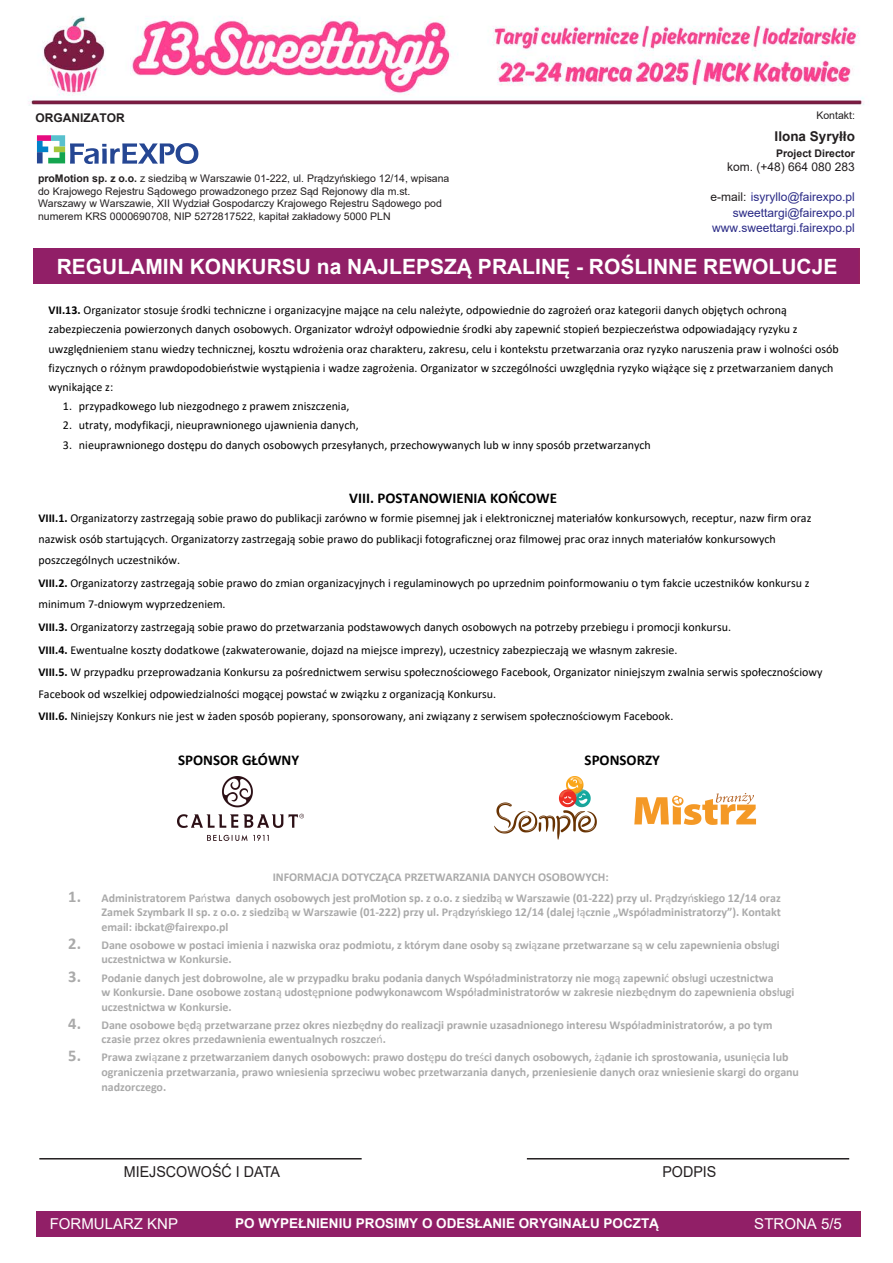
<style>
.page{position:relative;width:893px;height:1263px;background:#fff}
.page>*{position:absolute;margin:0;border:0;box-sizing:border-box;transform-origin:0 0}
.t1{font:700 21px "Arial";color:#fff}
.t2{font:700 15px "Calibri";color:#000}
.t3{font:15px "Arial";color:#231f20;scale:.95 1}
.t4{font:700 15px "Calibri";color:#000}
.t5{font:15px "Arial";color:#fff}
.t6{font:700 13.5px "Arial";color:#fff}
.t7{font:700 13.5px "Arial";color:#231f20}
.t8{font:12px/19.2px "Calibri";color:#000}
.t9{font:700 12px/14.5px "Calibri";letter-spacing:-.005em;color:#aaa}
.t10{font:12px/15.6px "Arial";color:#2a2a86;text-align:right}
.t11{font:12px "Arial";color:#231f20}
.t12{font:700 12px "Arial";color:#231f20}
.t13{font:10.5px/12.6px "Arial";color:#231f20}
.t14{font:700 10.5px "Arial";color:#231f20}
.s1{font-weight:700}
.s2{color:#231f20}
.s3{color:#2e3092}
.s4{font-style:inherit}
.s5{font-family:"Arial";font-size:21px;color:#fff}
.s6{font-size:16.5px}
.s7{font-weight:400}
</style>
<div class="page">
<div style="left:36px;top:1211px;width:825px;height:25px;background:#911f67"></div>
<div style="left:33px;top:249px;width:826px;height:35px;background:#911f67"></div>
<hr style="left:527px;top:1158px;width:322px;height:1px;background:#231f20">
<hr style="left:39px;top:1158px;width:323px;height:1px;background:#231f20">
<svg style="left:37px;top:135px;width:162px;height:29px"></svg>
<img style="left:29px;top:16px;width:836px;height:90px">
<img style="left:178px;top:777px;width:126px;height:63px">
<img style="left:495px;top:777px;width:102px;height:63px">
<img style="left:634px;top:793px;width:123px;height:32px">
<p class="t12" style="left:36px;top:109px;width:91px">ORGANIZATOR</p>
<p class="t13" style="left:38px;top:172px;width:413px"><span class="s1">proMotion sp. z o.o.</span> z siedzibą w Warszawie 01-222, ul. Prądzyńskiego 12/14, wpisana do Krajowego Rejestru Sądowego prowadzonego przez Sąd Rejonowy dla m.st.<br>Warszawy w Warszawie, XII Wydział Gospodarczy Krajowego Rejestru Sądowego pod numerem KRS 0000690708, NIP 5272817522, kapitał zakładowy 5000 PLN</p>
<p class="t13" style="left:816px;top:108px;width:40px">Kontakt:</p>
<p class="t7" style="left:775px;top:126px;width:82px">Ilona Syryłło</p>
<p class="t14" style="left:776px;top:146px;width:80px">Project Director</p>
<p class="t11" style="left:727px;top:159px;width:129px">kom. (+48) 664 080 283</p>
<p class="t10" style="left:710px;top:189px;width:146px"><span class="s2">e-mail:</span> <span class="s3">i</span>syryllo@fairexpo.pl sweettargi@fairexpo.pl www.sweettargi.fairexpo.pl</p>
<h1 class="t1" style="left:57px;top:252px;width:782px">REGULAMIN KONKURSU na NAJLEPSZĄ PRALINĘ - <span class="s4">ROŚLINNE REWOLUCJE</span></h1>
<p class="t8" style="left:49px;top:300px;width:791px"><span class="s1">VII.13.</span> Organizator stosuje środki techniczne i organizacyjne mające na celu należyte, odpowiednie do zagrożeń oraz kategorii danych objętych ochroną zabezpieczenia powierzonych danych osobowych. Organizator wdrożył odpowiednie środki aby zapewnić stopień bezpieczeństwa odpowiadający ryzyku z uwzględnieniem stanu wiedzy technicznej, kosztu wdrożenia oraz charakteru, zakresu, celu i kontekstu przetwarzania oraz ryzyko naruszenia praw i wolności osób fizycznych o różnym prawdopodobieństwie wystąpienia i wadze zagrożenia. Organizator w szczególności uwzględnia ryzyko wiążące się z przetwarzaniem danych wynikające z:</p>
<p class="t8" style="left:63px;top:396px;width:288px">1. przypadkowego lub niezgodnego z prawem zniszczenia,</p>
<p class="t8" style="left:63px;top:415px;width:297px">2. utraty, modyfikacji, nieuprawnionego ujawnienia danych,</p>
<p class="t8" style="left:63px;top:435px;width:589px">3. nieuprawnionego dostępu do danych osobowych przesyłanych, przechowywanych lub w inny sposób przetwarzanych</p>
<p class="t2" style="left:304px;top:487px;width:255px"><span class="s5">REG</span>VIII. POSTANOWIENIA KOŃCOWE</p>
<p class="t8" style="left:38px;top:507px;width:774px;line-height:21.1px"><span class="s1">VIII.1.</span> Organizatorzy zastrzegają sobie prawo do publikacji zarówno w formie pisemnej jak i elektronicznej materiałów konkursowych, receptur, nazw firm oraz nazwisk osób startujących. Organizatorzy zastrzegają sobie prawo do publikacji fotograficznej oraz filmowej prac oraz innych materiałów konkursowych poszczególnych uczestników.</p>
<p class="t8" style="left:38px;top:572px;width:772px;line-height:21.1px"><span class="s1">VIII.2.</span> Organizatorzy zastrzegają sobie prawo do zmian organizacyjnych i regulaminowych po uprzednim poinformowaniu o tym fakcie uczestników konkursu z minimum 7-dniowym wyprzedzeniem.</p>
<p class="t8" style="left:38px;top:615px;width:785px;line-height:22.6px"><span class="s1">VIII.3.</span> Organizatorzy zastrzegają sobie prawo do przetwarzania podstawowych danych osobowych na potrzeby przebiegu i promocji konkursu.<br><span class="s1">VIII.4.</span> Ewentualne koszty dodatkowe (zakwaterowanie, dojazd na miejsce imprezy), uczestnicy zabezpieczają we własnym zakresie.<br><span class="s1">VIII.5.</span> W przypadku przeprowadzania Konkursu za pośrednictwem serwisu społecznościowego Facebook, Organizator niniejszym zwalnia serwis społecznościowy</p>
<p class="t8" style="left:38px;top:682px;width:636px;line-height:22.6px">Facebook od wszelkiej odpowiedzialności mogącej powstać w związku z organizacją Konkursu.<br><span class="s1">VIII.6.</span> Niniejszy Konkurs nie jest w żaden sposób popierany, sponsorowany, ani związany z serwisem społecznościowym Facebook.</p>
<p class="t4" style="left:178px;top:749px;width:123px">SPONSOR GŁÓWNY</p>
<p class="t4" style="left:585px;top:749px;width:77px">SPONSORZY</p>
<p class="t9" style="left:273px;top:870px;width:337px">INFORMACJA DOTYCZĄCA PRZETWARZANIA DANYCH OSOBOWYCH:</p>
<p class="t9" style="left:102px;top:890px;width:681px;text-align:justify;text-indent:-33px"><span class="s6">1.</span> Administratorem Pa<span class="s7">ń</span>stwa danych osobowych jest proMotion sp. z o.o. z siedzib<span class="s7">ą</span> w Warszawie (01-222) przy ul. Pr<span class="s7">ą</span>dzy<span class="s7">ń</span>skiego 12/14 oraz Zamek Szymbark II sp. z o.o. z siedzib<span class="s7">ą</span> w Warszawie (01-222) przy ul. Pr<span class="s7">ą</span>dzy<span class="s7">ń</span>skiego 12/14 (dalej <span class="s7">łą</span>cznie „Wspó<span class="s7">ł</span>administratorzy”). Kontakt email: ibckat@fairexpo.pl</p>
<p class="t9" style="left:102px;top:937px;width:680px;text-indent:-33px"><span class="s6">2.</span> Dane osobowe w postaci imienia i nazwiska oraz podmiotu, z którym dane osoby s<span class="s7">ą</span> zwi<span class="s7">ą</span>zane przetwarzane s<span class="s7">ą</span> w celu zapewnienia obs<span class="s7">ł</span>ugi uczestnictwa w Konkursie.</p>
<p class="t9" style="left:102px;top:970px;width:694px;text-indent:-33px"><span class="s6">3.</span> Podanie danych jest dobrowolne, ale w przypadku braku podania danych Wspó<span class="s7">ł</span>administratorzy nie mog<span class="s7">ą</span> zapewni<span class="s7">ć</span> obs<span class="s7">ł</span>ugi uczestnictwa<br>w Konkursie. Dane osobowe zostan<span class="s7">ą</span> udost<span class="s7">ę</span>pnione podwykonawcom Wspó<span class="s7">ł</span>administratorów w zakresie niezb<span class="s7">ę</span>dnym do zapewnienia obs<span class="s7">ł</span>ugi uczestnictwa w Konkursie.</p>
<p class="t9" style="left:102px;top:1017px;width:672px;text-indent:-33px"><span class="s6">4.</span> Dane osobowe b<span class="s7">ę</span>d<span class="s7">ą</span> przetwarzane przez okres niezb<span class="s7">ę</span>dny do realizacji prawnie uzasadnionego interesu Wspó<span class="s7">ł</span>administratorów, a po tym czasie przez okres przedawnienia ewentualnych roszcze<span class="s7">ń</span>.</p>
<p class="t9" style="left:102px;top:1050px;width:699px;text-indent:-33px"><span class="s6">5.</span> Prawa zwi<span class="s7">ą</span>zane z przetwarzaniem danych osobowych: prawo dost<span class="s7">ę</span>pu do tre<span class="s7">ś</span>ci danych osobowych, <span class="s7">żą</span>danie ich sprostowania, usuni<span class="s7">ę</span>cia lub ograniczenia przetwarzania, prawo wniesienia sprzeciwu wobec przetwarzania danych, przeniesienie danych oraz wniesienie skargi do organu nadzorczego.</p>
<p class="t3" style="left:124px;top:1161px;width:166px">MIEJSCOWOŚĆ I DATA</p>
<p class="t3" style="left:662px;top:1161px;width:58px">PODPIS</p>
<p class="t5" style="left:50px;top:1214px;width:130px">FORMULARZ KNP</p>
<p class="t6" style="left:235px;top:1213px;width:425px">PO WYPEŁNIENIU PROSIMY O ODESŁANIE ORYGINAŁU POCZTĄ</p>
<p class="t5" style="left:754px;top:1213px;width:89px">STRONA 5/5</p>
</div>
